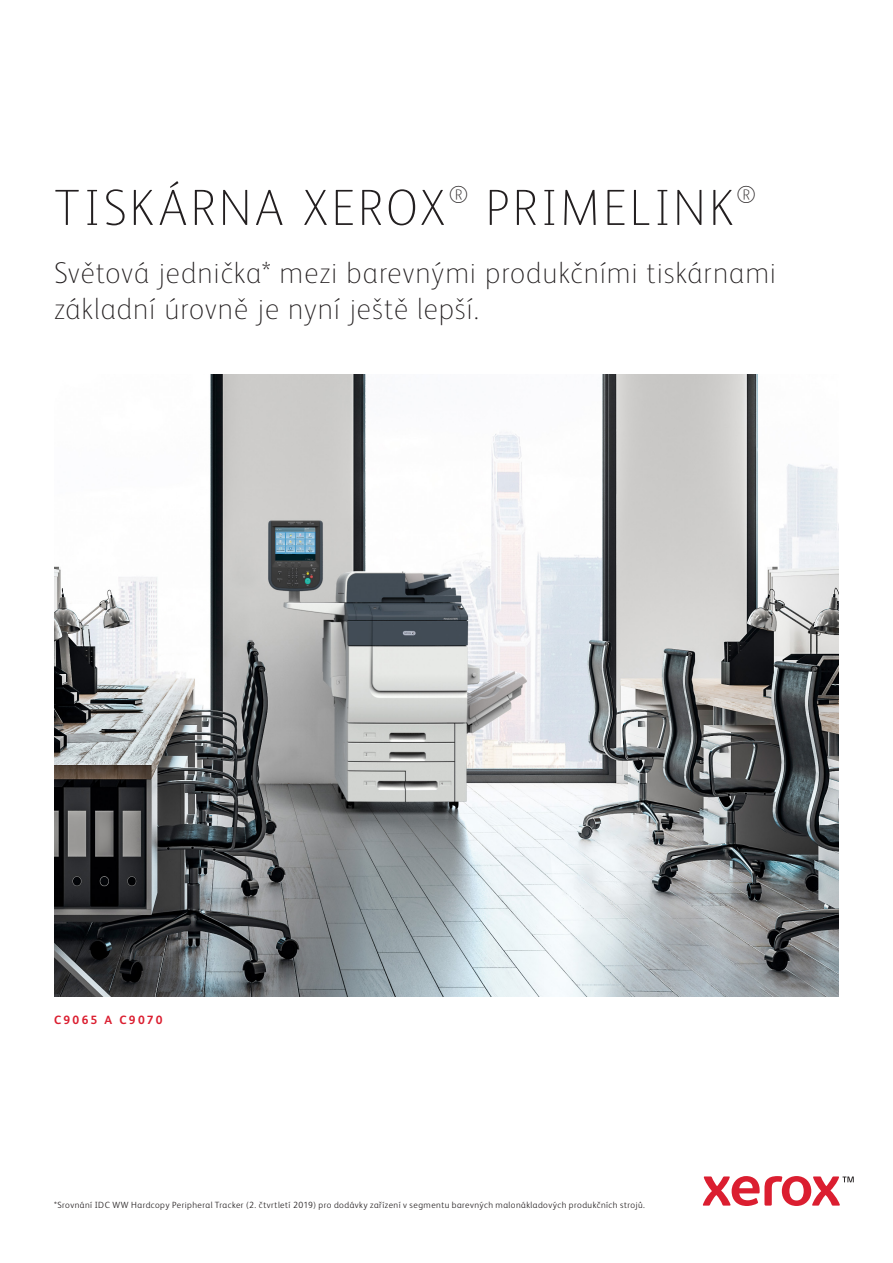
<style>
.page{position:relative;width:893px;height:1263px;background:#fff}
.page>*{position:absolute;margin:0;border:0;box-sizing:border-box;transform-origin:0 0}
.Cover_Title_EXPERT_3{font:100 51px "Xerox Sans";letter-spacing:.06em;color:#231f20}
.Cover_Subhead{font:100 30px/36px "Xerox Sans";letter-spacing:.03em;color:#231f20}
.Title_Crosshead_left{font:700 12px "Xerox Sans";letter-spacing:.19em;color:#db1e30}
.Title_Crosshead_left-2{font:300 9px "Xerox Sans";letter-spacing:.055em;color:#231f20}
</style>
<div class="page">
<img style="left:54px;top:374px;width:785px;height:622px">
<svg style="left:703px;top:1176px;width:151px;height:30px"></svg>
<p class="Cover_Title_EXPERT_3" style="left:54px;top:174px;width:704px">TISKÁRNA XEROX<sup>®</sup> PRIMELINK<sup>®</sup></p>
<p class="Cover_Subhead" style="left:54px;top:253px;width:724px">Světová jednička* mezi barevnými produkčními tiskárnami základní úrovně je nyní ještě lepší.</p>
<p class="Title_Crosshead_left" style="left:54px;top:1012px;width:110px">C9065 A C9070</p>
<p class="Title_Crosshead_left-2" style="left:54px;top:1199px;width:592px">*Srovnání IDC WW Hardcopy Peripheral Tracker (2. čtvrtletí 2019) pro dodávky zařízení v segmentu barevných malonákladových produkčních strojů.</p>
</div>
